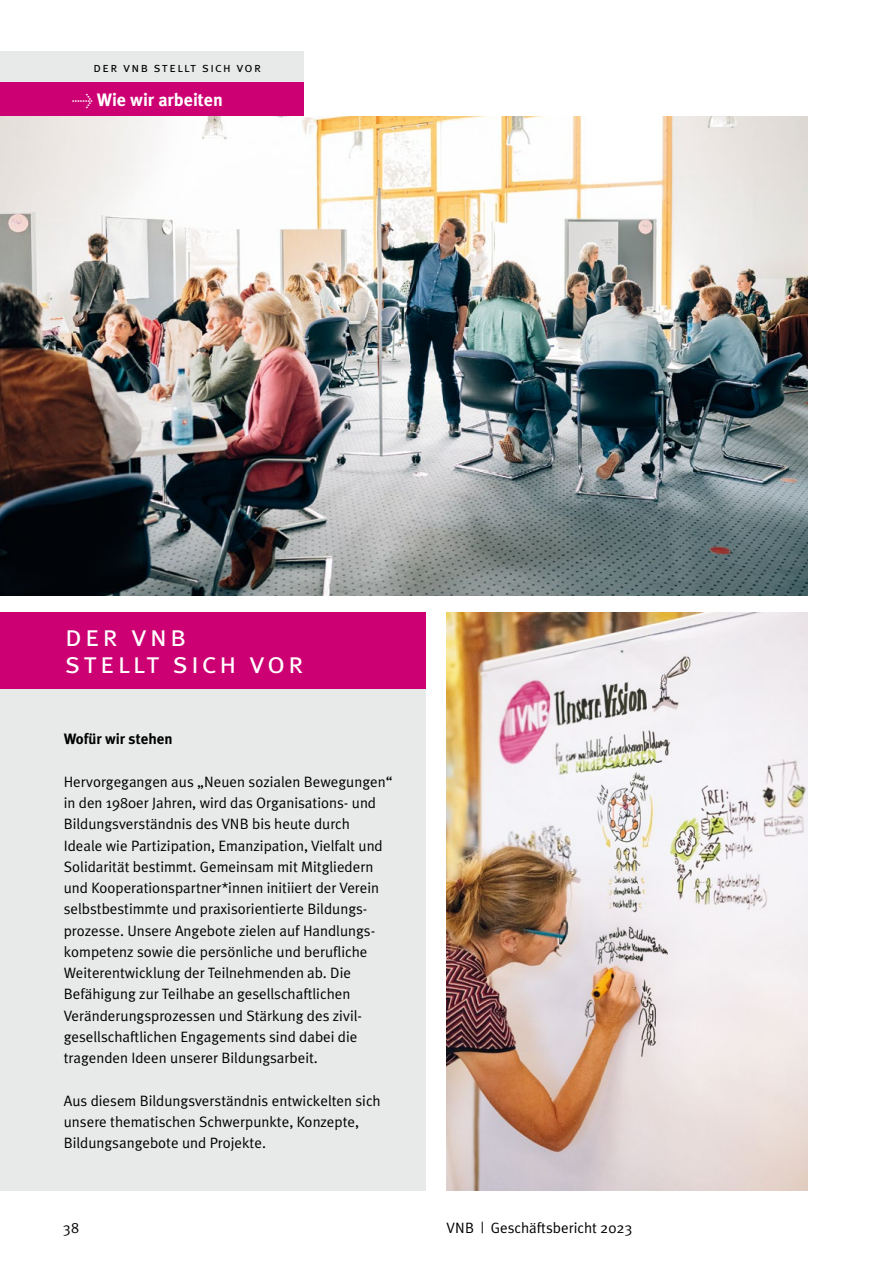
<style>
.page{position:relative;width:893px;height:1263px;background:#fff}
.page>*{position:absolute;margin:0;border:0;box-sizing:border-box;transform-origin:0 0}
.t1{font:30px "Meta Plus Normal Caps";letter-spacing:.1em;color:#fff}
.t2{font:700 18px "Meta Plus";color:#fff}
.t3{font:15px/21.3px "Meta Plus Normal";color:#000}
.t4{font:700 15px "Meta Plus";color:#000}
.t5{font:13.5px "Meta Plus Normal Caps";letter-spacing:.1em;color:#000}
.s1{font-family:"Meta Plus Normal";font-weight:400}
</style>
<div class="page">
<div style="left:0;top:51px;width:303px;height:34px;background:#e7eae8"></div>
<div style="left:0;top:83px;width:303px;height:34px;background:#cd0073"></div>
<div style="left:0;top:663px;width:425px;height:528px;background:#e7eae8"></div>
<img style="left:0;top:117px;width:808px;height:478px">
<img style="left:446px;top:613px;width:362px;height:578px">
<div style="left:0;top:613px;width:425px;height:76px;background:#cd0073"></div>
<p class="t5" style="left:94px;top:59px;width:169px">der vnb stellt sich vor</p>
<p class="t2" style="left:72px;top:90px;width:152px"><span class="s1">&gt;</span> Wie wir arbeiten</p>
<p class="t1" style="left:65px;top:619px;width:123px">der vnb</p>
<p class="t1" style="left:65px;top:646px;width:240px">stellt sich vor</p>
<p class="t4" style="left:64px;top:730px;width:110px">Wofür wir stehen</p>
<p class="t3" style="left:64px;top:771px;width:330px">Hervorgegangen aus „Neuen sozialen Bewegungen“</p>
<p class="t3" style="left:64px;top:792px;width:314px">in den 1980er Jahren, wird das Organisations- und</p>
<p class="t3" style="left:64px;top:813px;width:288px">Bildungsverständnis des VNB bis heute durch</p>
<p class="t3" style="left:64px;top:834px;width:321px">Ideale wie Partizipation, Emanzipation, Vielfalt und<br>Solidarität bestimmt. Gemeinsam mit Mitgliedern</p>
<p class="t3" style="left:64px;top:877px;width:317px">und Kooperationspartner*innen initiiert der Verein selbstbestimmte und praxisorientierte Bildungs-</p>
<p class="t3" style="left:64px;top:919px;width:313px">prozesse. Unsere Angebote zielen auf Handlungs-</p>
<p class="t3" style="left:64px;top:941px;width:305px">kompetenz sowie die persönliche und berufliche</p>
<p class="t3" style="left:64px;top:962px;width:289px">Weiterentwicklung der Teilnehmenden ab. Die</p>
<p class="t3" style="left:64px;top:983px;width:288px">Befähigung zur Teilhabe an gesellschaftlichen</p>
<p class="t3" style="left:64px;top:1004px;width:300px">Veränderungsprozessen und Stärkung des zivil-</p>
<p class="t3" style="left:64px;top:1026px;width:295px">gesellschaftlichen Engagements sind dabei die</p>
<p class="t3" style="left:64px;top:1047px;width:256px">tragenden Ideen unserer Bildungsarbeit.</p>
<p class="t3" style="left:64px;top:1089px;width:318px">Aus diesem Bildungsverständnis entwickelten sich</p>
<p class="t3" style="left:64px;top:1111px;width:297px">unsere thematischen Schwerpunkte, Konzepte,</p>
<p class="t3" style="left:64px;top:1132px;width:204px">Bildungsangebote und Projekte.</p>
<p class="t3" style="left:63px;top:1217px;width:18px">38</p>
<p class="t3" style="left:446px;top:1217px;width:187px">VNB | Geschäftsbericht 2023</p>
</div>
